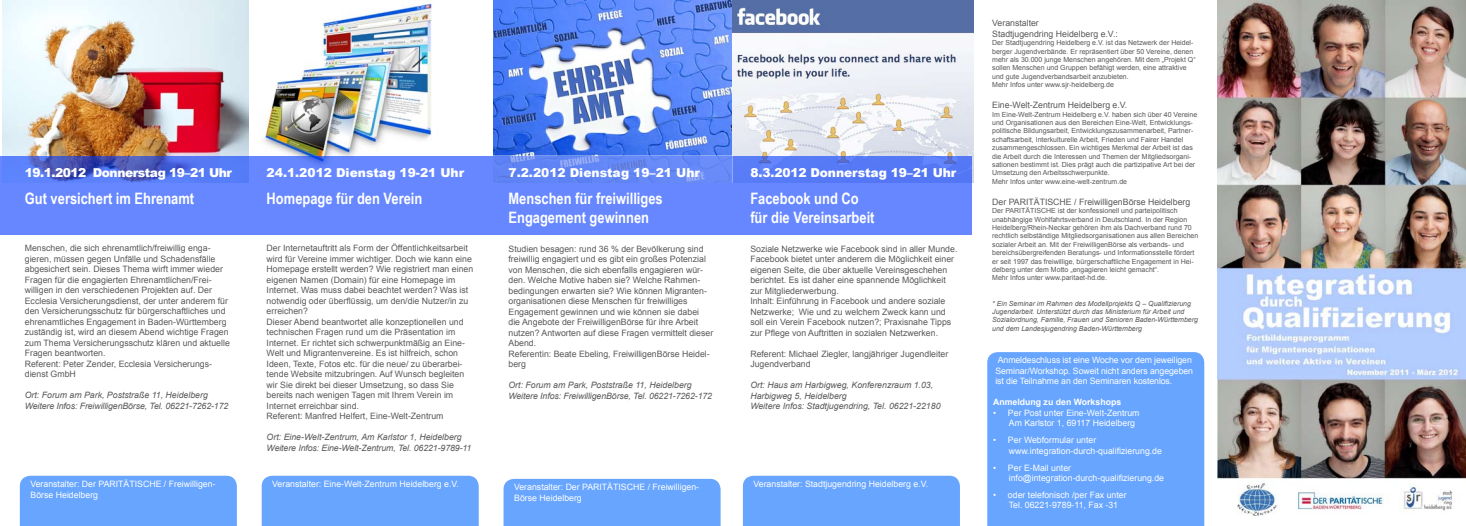
<style>
.page{position:relative;width:1466px;height:526px;background:#fff}
.page>*{position:absolute;margin:0;border:0;box-sizing:border-box;transform-origin:0 0}
.t1{font:700 15.75px/18.9px "Arial Narrow";color:#fff}
.t2{font:900 12.25px "Arial";letter-spacing:-.005em;color:#fff}
.t3{font:900 12.25px "Arial";letter-spacing:-.04em;color:#fff}
.t4{font:8.75px/10.5px "Arial";color:#58585a}
.t5{font:8.75px/10.5px "Arial";color:#fff}
.t6{font:italic 8.75px/10.5px "Arial";color:#58585a}
.t7{font:700 8.75px "Arial";color:#fff}
.t8{font:7px/8.4px "Arial";color:#58585a}
.t9{font:italic 7px/8.4px "Arial";color:#58585a}
</style>
<div class="page">
<img style="left:260px;top:0;width:172px;height:156px">
<img style="left:2px;top:0;width:246px;height:156px">
<img style="left:494px;top:0;width:479px;height:183px">
<svg style="left:0;top:156px;width:972px;height:78px;background:#6282fa"></svg>
<div style="left:20px;top:476px;width:217px;height:50px;background:#67a5ff"></div>
<div style="left:504px;top:479px;width:217px;height:47px;background:#67a5ff"></div>
<div style="left:743px;top:476px;width:217px;height:50px;background:#67a5ff"></div>
<div style="left:987px;top:352px;width:217px;height:174px;background:#67a5ff"></div>
<div style="left:262px;top:476px;width:217px;height:50px;background:#67a5ff"></div>
<svg style="left:494px;top:155px;width:239px;height:28px;background:#6689f4"></svg>
<img style="left:1218px;top:0;width:248px;height:515px">
<h2 class="t3" style="left:25px;top:163px;width:209px">19.1.2012 Donnerstag 19–21 Uhr</h2>
<h1 class="t1" style="left:25px;top:188px;width:171px">Gut versichert im Ehrenamt</h1>
<p class="t4" style="left:25px;top:243px;width:207px">Menschen, die sich ehrenamtlich/freiwillig enga&shy;gieren, müssen gegen Unfälle und Schadensfälle abgesichert sein. Dieses Thema wirft immer wieder Fragen für die engagierten Ehrenamtlichen/Frei&shy;willigen in den verschiedenen Projekten auf. Der Ecclesia Versicherungsdienst, der unter anderem für den Versicherungsschutz für bürgerschaftliches und ehrenamtliches Engagement in Baden-Württemberg zuständig ist, wird an diesem Abend wichtige Fragen zum Thema Versicherungsschutz klären und aktuelle Fragen beantworten.<br>Referent: Peter Zender, Ecclesia Versicherungs&shy;dienst GmbH</p>
<p class="t6" style="left:25px;top:390px;width:205px">Ort: Forum am Park, Poststraße 11, Heidelberg<br>Weitere Infos: FreiwilligenBörse, Tel. 06221-7262-172</p>
<p class="t5" style="left:30px;top:479px;width:187px">Veranstalter: Der PARITÄTISCHE / Freiwilligen-<br>Börse Heidelberg</p>
<h2 class="t2" style="left:267px;top:163px;width:199px">24.1.2012 Dienstag 19-21 Uhr</h2>
<h1 class="t1" style="left:267px;top:188px;width:157px">Homepage für den Verein</h1>
<p class="t4" style="left:267px;top:243px;width:208px">Der Internetauftritt als Form der Öffentlichkeitsarbeit wird für Vereine immer wichtiger. Doch wie kann eine Homepage erstellt werden? Wie registriert man einen eigenen Namen (Domain) für eine Homepage im Internet. Was muss dabei beachtet werden? Was ist notwendig oder überflüssig, um den/die Nutzer/in zu erreichen?<br>Dieser Abend beantwortet alle konzeptionellen und technischen Fragen rund um die Präsentation im Internet. Er richtet sich schwerpunktmäßig an Eine-Welt und Migrantenvereine. Es ist hilfreich, schon Ideen, Texte, Fotos etc. für die neue/ zu überarbei&shy;tende Website mitzubringen. Auf Wunsch begleiten wir Sie direkt bei dieser Umsetzung, so dass Sie bereits nach wenigen Tagen mit Ihrem Verein im Internet erreichbar sind.<br>Referent: Manfred Helfert, Eine-Welt-Zentrum</p>
<p class="t6" style="left:267px;top:432px;width:206px">Ort: Eine-Welt-Zentrum, Am Karlstor 1, Heidelberg<br>Weitere Infos: Eine-Welt-Zentrum, Tel. 06221-9789-11</p>
<p class="t5" style="left:272px;top:479px;width:188px">Veranstalter: Eine-Welt-Zentrum Heidelberg e.V.</p>
<h2 class="t2" style="left:508px;top:163px;width:193px">7.2.2012 Dienstag 19–21 Uhr</h2>
<h1 class="t1" style="left:508px;top:188px;width:156px">Menschen für freiwilliges<br>Engagement gewinnen</h1>
<p class="t4" style="left:508px;top:243px;width:206px">Studien besagen: rund 36 % der Bevölkerung sind freiwillig engagiert und es gibt ein großes Potenzial von Menschen, die sich ebenfalls engagieren wür&shy;den. Welche Motive haben sie? Welche Rahmen&shy;bedingungen erwarten sie? Wie können Migranten&shy;organisationen diese Menschen für freiwilliges Engagement gewinnen und wie können sie dabei<br>die Angebote der FreiwilligenBörse für ihre Arbeit nutzen? Antworten auf diese Fragen vermittelt dieser Abend.<br>Referentin: Beate Ebeling, FreiwilligenBörse Heidel&shy;berg</p>
<p class="t6" style="left:508px;top:380px;width:205px">Ort: Forum am Park, Poststraße 11, Heidelberg<br>Weitere Infos: FreiwilligenBörse, Tel. 06221-7262-172</p>
<p class="t5" style="left:514px;top:482px;width:187px">Veranstalter: Der PARITÄTISCHE / Freiwilligen-<br>Börse Heidelberg</p>
<h2 class="t2" style="left:750px;top:163px;width:208px">8.3.2012 Donnerstag 19–21 Uhr</h2>
<h1 class="t1" style="left:750px;top:188px;width:126px">Facebook und Co für die Vereinsarbeit</h1>
<p class="t4" style="left:750px;top:243px;width:209px">Soziale Netzwerke wie Facebook sind in aller Munde.<br>Facebook bietet unter anderem die Möglichkeit einer eigenen Seite, die über aktuelle Vereinsgeschehen berichtet. Es ist daher eine spannende Möglichkeit zur Mitgliederwerbung.<br>Inhalt: Einführung in Facebook und andere soziale Netzwerke; Wie und zu welchem Zweck kann und soll ein Verein Facebook nutzen?; Praxisnahe Tipps zur Pflege von Auftritten in sozialen Netzwerken.</p>
<p class="t4" style="left:750px;top:348px;width:199px">Referent: Michael Ziegler, langjähriger Jugendleiter<br>Jugendverband</p>
<p class="t6" style="left:750px;top:380px;width:192px">Ort: Haus am Harbigweg, Konferenzraum 1.03,<br>Harbigweg 5, Heidelberg<br>Weitere Infos: Stadtjugendring, Tel. 06221-22180</p>
<p class="t5" style="left:753px;top:479px;width:176px">Veranstalter: Stadtjugendring Heidelberg e.V.</p>
<p class="t4" style="left:992px;top:18px;width:127px">Veranstalter<br>Stadtjugendring Heidelberg e.V.:</p>
<p class="t8" style="left:992px;top:39px;width:205px">Der Stadtjugendring Heidelberg e.V. ist das Netzwerk der Heidel&shy;berger Jugendverbände. Er repräsentiert über 50 Vereine, denen mehr als 30.000 junge Menschen angehören. Mit dem „Projekt Q“ sollen Menschen und Gruppen befähigt werden, eine attraktive und gute Jugendverbandsarbeit anzubieten.<br>Mehr Infos unter www.sjr-heidelberg.de</p>
<p class="t4" style="left:992px;top:100px;width:137px">Eine-Welt-Zentrum Heidelberg e.V.</p>
<p class="t8" style="left:992px;top:110px;width:207px">Im Eine-Welt-Zentrum Heidelberg e.V. haben sich über 40 Vereine und Organisationen aus den Bereichen Eine-Welt, Entwicklungs&shy;politische Bildungsarbeit, Entwicklungszusammenarbeit, Partner&shy;schaftsarbeit, Interkulturelle Arbeit, Frieden und Fairer Handel zusammengeschlossen. Ein wichtiges Merkmal der Arbeit ist das die Arbeit durch die Interessen und Themen der Mitgliedsorgani&shy;sationen bestimmt ist. Dies prägt auch die partizipative Art bei der Umsetzung den Arbeitsschwerpunkte.<br>Mehr Infos unter www.eine-welt-zentrum.de</p>
<p class="t4" style="left:992px;top:196px;width:200px">Der PARITÄTISCHE / FreiwilligenBörse Heidelberg</p>
<p class="t8" style="left:992px;top:207px;width:208px">Der PARITÄTISCHE ist der konfessionell und parteipolitisch unabhängige Wohlfahrtsverband in Deutschland. In der Region Heidelberg/Rhein-Neckar gehören ihm als Dachverband rund 70 rechtlich selbständige Mitgliedsorganisationen aus allen Bereichen sozialer Arbeit an. Mit der FreiwilligenBörse als verbands- und bereichsübergreifenden Beratungs- und Informationsstelle fördert er seit 1997 das freiwillige, bürgerschaftliche Engagement in Hei&shy;delberg unter dem Motto „engagieren leicht gemacht“.<br>Mehr Infos unter www.paritaet-hd.de.</p>
<p class="t9" style="left:992px;top:299px;width:207px">* Ein Seminar im Rahmen des Modellprojekts Q – Qualifizierung Jugendarbeit. Unterstützt durch das Ministerium für Arbeit und Sozialordnung, Familie, Frauen und Senioren Baden-Württemberg und dem Landesjugendring Baden-Württemberg</p>
<p class="t5" style="left:995px;top:355px;width:199px">Anmeldeschluss ist eine Woche vor dem jeweiligen<br>Seminar/Workshop. Soweit nicht anders angegeben ist die Teilnahme an den Seminaren kostenlos.</p>
<p class="t7" style="left:993px;top:396px;width:130px">Anmeldung zu den Workshops</p>
<p class="t5" style="left:1009px;top:408px;width:132px;text-indent:-16px">• Per Post unter Eine-Welt-Zentrum<br>Am Karlstor 1, 69117 Heidelberg</p>
<p class="t5" style="left:1009px;top:435px;width:155px;text-indent:-16px">• Per Webformular unter www.integration-durch-qualifizierung.de</p>
<p class="t5" style="left:1009px;top:462px;width:157px;text-indent:-16px">• Per E-Mail unter info@integration-durch-qualifizierung.de</p>
<p class="t5" style="left:1009px;top:489px;width:119px;text-indent:-16px">• oder telefonisch /per Fax unter<br>Tel. 06221-9789-11, Fax -31</p>
</div>
